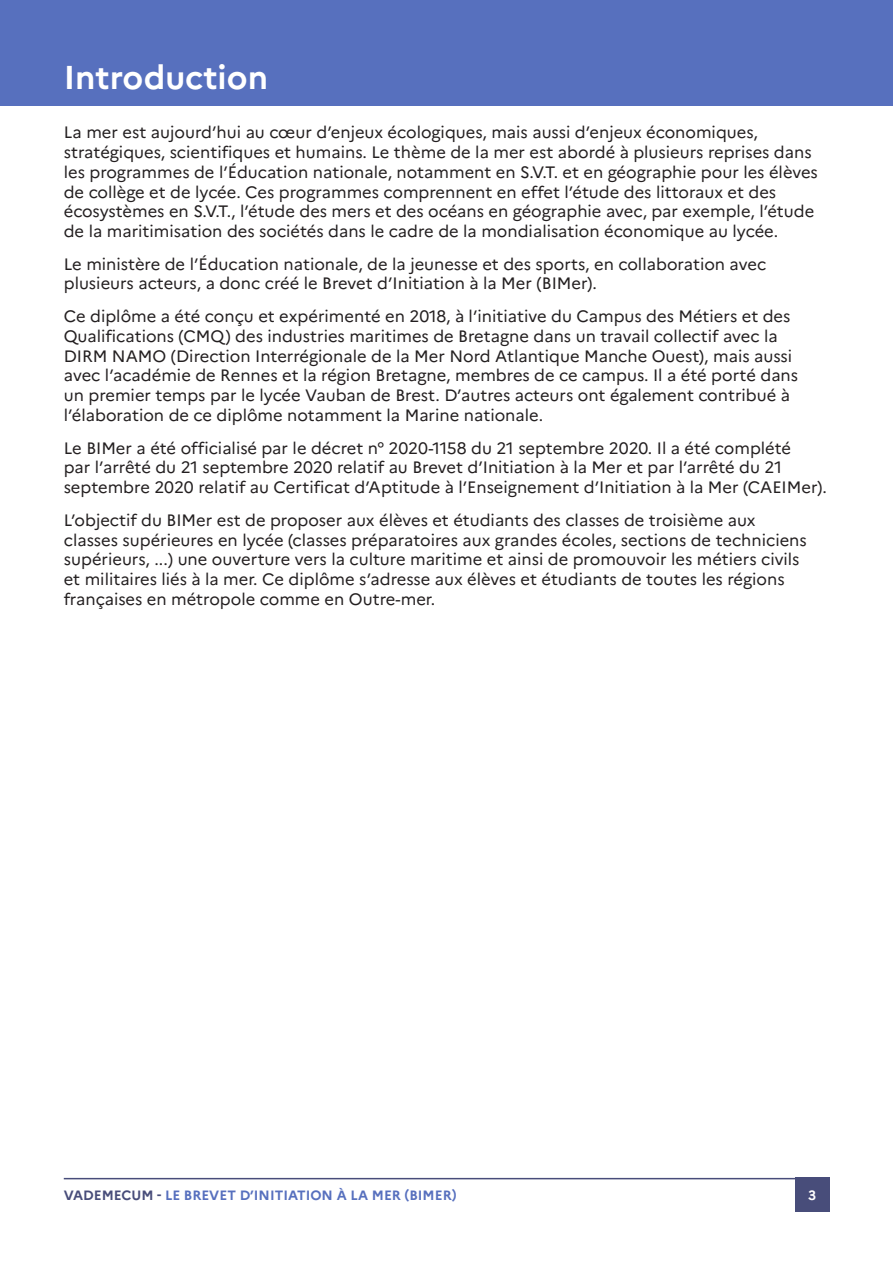
<style>
.page{position:relative;width:893px;height:1263px;background:#fff}
.page>*{position:absolute;margin:0;border:0;box-sizing:border-box;transform-origin:0 0}
.Titre_1{font:700 33px "Marianne";color:#fff}
.t1{font:16.5px/19.8px "Marianne";color:#231f20}
.t2{font:700 13.5px "Marianne";color:#5770be}
.t3{font:700 13.5px "Marianne";color:#fff}
.s1{color:#484d7a}
</style>
<div class="page">
<hr style="left:64px;top:1178px;width:765px;height:1px;background:#484d7a">
<div style="left:795px;top:1178px;width:34px;height:34px;background:#484d7a"></div>
<div style="left:0;top:0;width:893px;height:105px;background:#5770be"></div>
<p class="Titre_1" style="left:64px;top:57px;width:206px">Introduction</p>
<p class="t1" style="left:64px;top:122px;width:756px">La mer est aujourd’hui au cœur d’enjeux écologiques, mais aussi d’enjeux économiques, stratégiques, scientifiques et humains. Le thème de la mer est abordé à plusieurs reprises dans les programmes de l’Éducation nationale, notamment en S.V.T. et en géographie pour les élèves de collège et de lycée. Ces programmes comprennent en effet l’étude des littoraux et des écosystèmes en S.V.T., l’étude des mers et des océans en géographie avec, par exemple, l’étude de la maritimisation des sociétés dans le cadre de la mondialisation économique au lycée.</p>
<p class="t1" style="left:64px;top:254px;width:704px">Le ministère de l’Éducation nationale, de la jeunesse et des sports, en collaboration avec plusieurs acteurs, a donc créé le Brevet d’Initiation à la Mer (BIMer).</p>
<p class="t1" style="left:64px;top:306px;width:736px">Ce diplôme a été conçu et expérimenté en 2018, à l’initiative du Campus des Métiers et des Qualifications (CMQ) des industries maritimes de Bretagne dans un travail collectif avec la DIRM NAMO (Direction Interrégionale de la Mer Nord Atlantique Manche Ouest), mais aussi avec l’académie de Rennes et la région Bretagne, membres de ce campus. Il a été porté dans un premier temps par le lycée Vauban de Brest. D’autres acteurs ont également contribué à l’élaboration de ce diplôme notamment la Marine nationale.</p>
<p class="t1" style="left:64px;top:438px;width:762px">Le BIMer a été officialisé par le décret n° 2020-1158 du 21 septembre 2020. Il a été complété<br>par l’arrêté du 21 septembre 2020 relatif au Brevet d’Initiation à la Mer et par l’arrêté du 21 septembre 2020 relatif au Certificat d’Aptitude à l’Enseignement d’Initiation à la Mer (CAEIMer).</p>
<p class="t1" style="left:64px;top:510px;width:745px">L’objectif du BIMer est de proposer aux élèves et étudiants des classes de troisième aux classes supérieures en lycée (classes préparatoires aux grandes écoles, sections de techniciens supérieurs, ...) une ouverture vers la culture maritime et ainsi de promouvoir les métiers civils et militaires liés à la mer. Ce diplôme s’adresse aux élèves et étudiants de toutes les régions françaises en métropole comme en Outre-mer.</p>
<p class="t2" style="left:64px;top:1187px;width:394px"><span class="s1">VADEMECUM -</span> LE BREVET D’INITIATION À LA MER (BIMER)</p>
<p class="t3" style="left:808px;top:1187px;width:10px">3</p>
</div>
